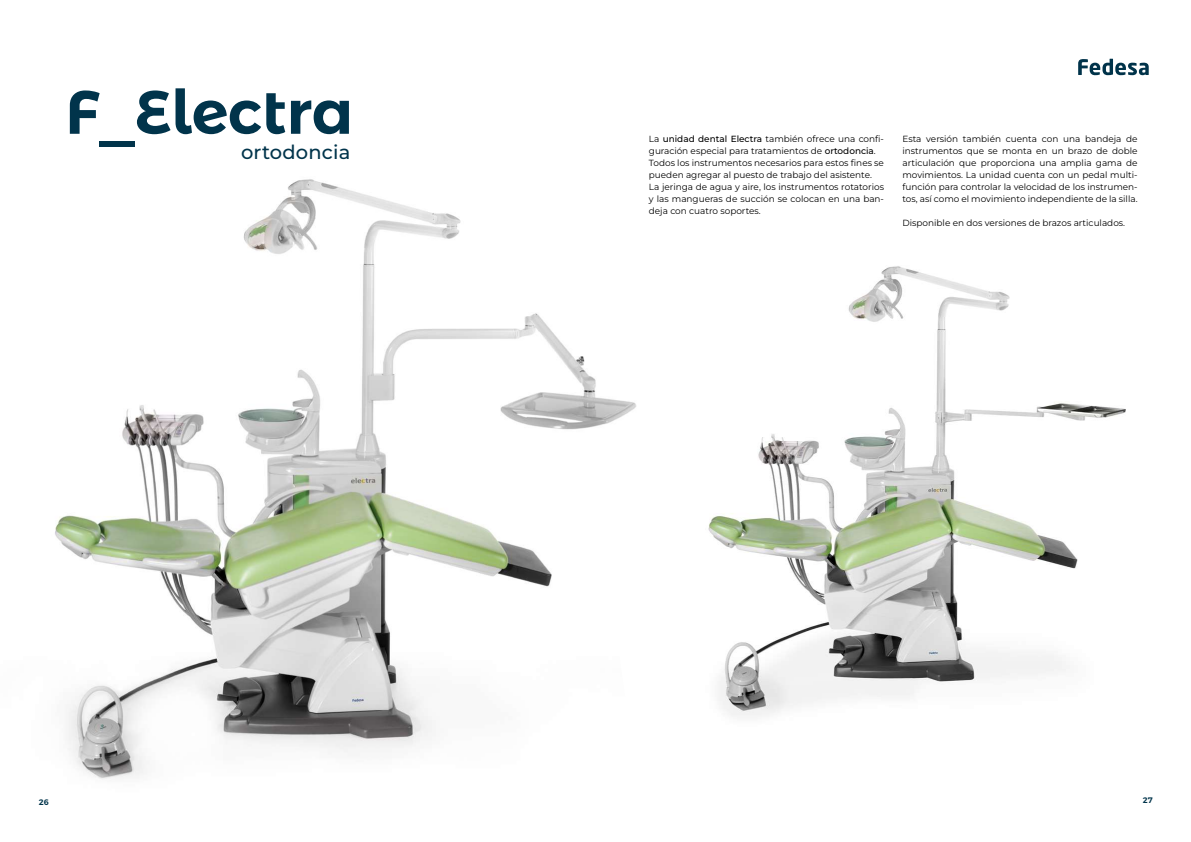
<style>
.page{position:relative;width:1191px;height:842px;background:#fff}
.page>*{position:absolute;margin:0;border:0;box-sizing:border-box;transform-origin:0 0}
.t1{font:600 61.2px "Montserrat Alternates";color:#01344b}
.t2{font:100 19.4px "Montserrat";letter-spacing:.01em;color:#01344b}
.t3{font:100 8.9px/12px "Montserrat";color:#000}
.t4{font:600 8px "Montserrat Alternates";color:#01344b}
</style>
<div class="page">
<img style="left:55px;top:179px;width:550px;height:600px">
<svg style="left:1078px;top:59px;width:70px;height:16px"></svg>
<img style="left:605px;top:266px;width:521px;height:450px">
<h1 class="t1" style="left:66px;top:62px;width:289px">F_Electra</h1>
<h2 class="t2" style="left:241px;top:140px;width:111px">ortodoncia</h2>
<p class="t3" style="left:649px;top:132px;width:237px">La unidad dental Electra también ofrece una confi&shy;guración especial para tratamientos de ortodoncia.<br>Todos los instrumentos necesarios para estos fines se pueden agregar al puesto de trabajo del asistente.<br>La jeringa de agua y aire, los instrumentos rotatorios y las mangueras de succión se colocan en una ban&shy;deja con cuatro soportes.</p>
<p class="t3" style="left:902px;top:132px;width:237px;text-align:justify">Esta versión también cuenta con una bandeja de instrumentos que se monta en un brazo de doble articulación que proporciona una amplia gama de movimientos. La unidad cuenta con un pedal multi&shy;función para controlar la velocidad de los instrumen&shy;tos, así como el movimiento independiente de la silla.</p>
<p class="t3" style="left:902px;top:216px;width:224px">Disponible en dos versiones de brazos articulados.</p>
<p class="t4" style="left:39px;top:795px;width:11px">26</p>
<p class="t4" style="left:1142px;top:794px;width:11px">27</p>
</div>
